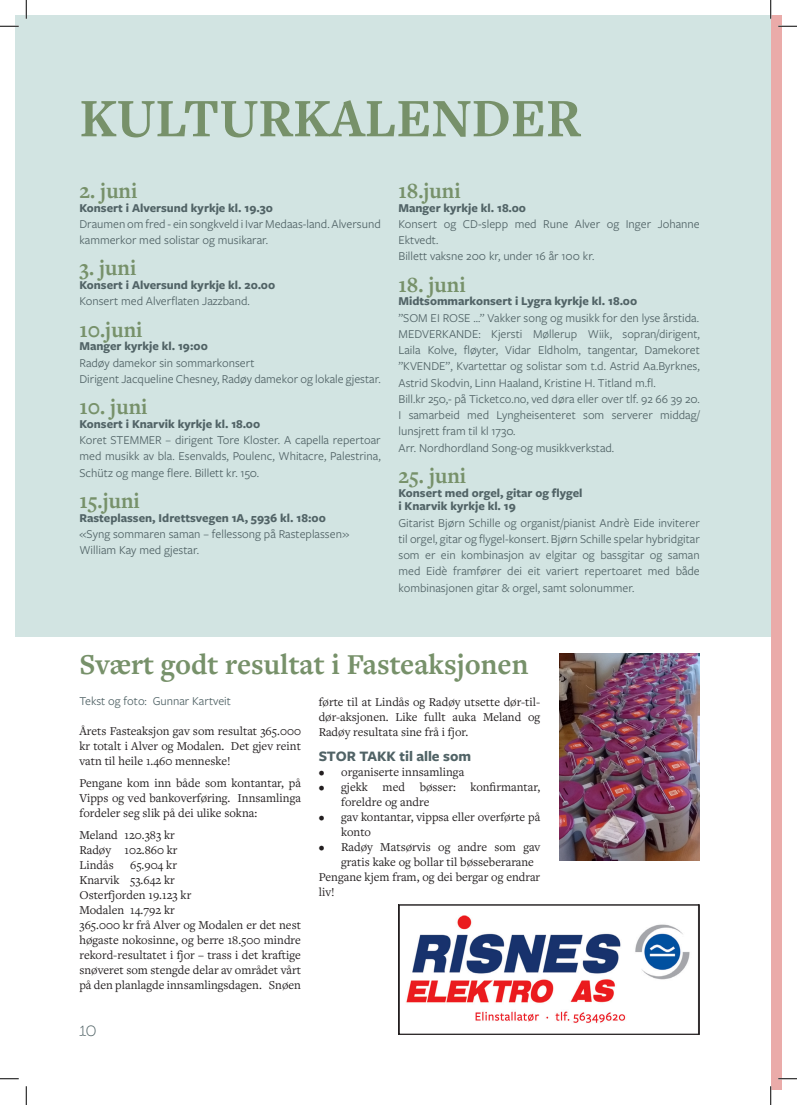
<style>
.page{position:relative;width:797px;height:1105px;background:#fff}
.page>*{position:absolute;margin:0;border:0;box-sizing:border-box;transform-origin:0 0}
.Undertittel{font:700 56.25px "Freight Text Pro";color:#77916a}
.Artikkel_tittel{font:700 30px "Freight Text Pro";color:#77916a}
.Undertittel-2{font:700 22.5px "Freight Text Pro";color:#77916a}
.Undertittel-3{font:700 15px "Freight Sans Pro";color:#516366}
.Undertittel-4{font:12.5px/16.2px "Freight Sans Pro";color:#516366}
.Brødtekst{font:12.5px/15px "Freight Text Pro";color:#231f20;text-align:justify}
.Undertittel-5{font:700 12.5px/13.8px "Freight Sans Pro";color:#516366}
.Byline{font:12.5px "Freight Sans Pro";color:#516366}
.t1{font:12.5px "Maritime Champion";color:#516366}
</style>
<div class="page">
<div style="left:770px;top:16px;width:11px;height:1073px;background:#eaaba9"></div>
<img style="left:406px;top:915px;width:284px;height:108px">
<div style="left:398px;top:904px;width:301px;height:131px;border:1px solid #231f20"></div>
<div style="left:16px;top:16px;width:754px;height:621px;background:#d2e4e2"></div>
<img style="left:559px;top:653px;width:140px;height:207px">
<svg style="left:0;top:25px;width:19px;height:2px"></svg>
<svg style="left:778px;top:25px;width:19px;height:2px"></svg>
<svg style="left:0;top:1078px;width:19px;height:1px"></svg>
<svg style="left:778px;top:1078px;width:19px;height:1px"></svg>
<svg style="left:25px;top:0;width:2px;height:19px"></svg>
<svg style="left:25px;top:1086px;width:2px;height:19px"></svg>
<svg style="left:770px;top:0;width:1px;height:19px"></svg>
<svg style="left:770px;top:1086px;width:1px;height:19px"></svg>
<p class="Undertittel" style="left:79px;top:81px;width:503px">KULTURKALENDER</p>
<p class="Undertittel-2" style="left:79px;top:176px;width:60px">2. juni</p>
<p class="Undertittel-5" style="left:79px;top:200px;width:195px">Konsert i Alversund kyrkje kl. 19.30</p>
<p class="Undertittel-4" style="left:79px;top:215px;width:303px">Draumen om fred - ein songkveld i Ivar Medaas-land. Alversund kammerkor med solistar og musikarar.</p>
<p class="Undertittel-2" style="left:79px;top:253px;width:59px">3. juni</p>
<p class="Undertittel-5" style="left:79px;top:278px;width:197px">Konsert i Alversund kyrkje kl. 20.00</p>
<p class="Undertittel-4" style="left:79px;top:293px;width:172px">Konsert med Alverflaten Jazzband.</p>
<p class="Undertittel-2" style="left:79px;top:314px;width:65px">10.juni</p>
<p class="Undertittel-5" style="left:79px;top:339px;width:130px">Manger kyrkje kl. 19:00</p>
<p class="Undertittel-4" style="left:79px;top:354px;width:177px">Radøy damekor sin sommarkonsert</p>
<p class="Undertittel-4" style="left:79px;top:370px;width:303px">Dirigent Jacqueline Chesney, Radøy damekor og lokale gjestar.</p>
<p class="Undertittel-2" style="left:79px;top:392px;width:70px">10. juni</p>
<p class="Undertittel-5" style="left:79px;top:416px;width:182px">Konsert i Knarvik kyrkje kl. 18.00</p>
<p class="Undertittel-4" style="left:79px;top:431px;width:303px;text-align:justify">Koret STEMMER – dirigent Tore Kloster. A capella repertoar med musikk av bla. Esenvalds, Poulenc, Whitacre, Palestrina, Schütz og mange flere. Billett kr. 150.</p>
<p class="Undertittel-2" style="left:79px;top:486px;width:62px">15.juni</p>
<p class="Undertittel-5" style="left:79px;top:510px;width:248px">Rasteplassen, Idrettsvegen 1A, 5936 kl. 18:00</p>
<p class="Undertittel-4" style="left:79px;top:525px;width:271px">«Syng sommaren saman – fellessong på Rasteplassen»</p>
<p class="Undertittel-4" style="left:79px;top:541px;width:121px">William Kay med gjestar.</p>
<p class="Undertittel-2" style="left:398px;top:176px;width:64px">18.juni</p>
<p class="Undertittel-5" style="left:398px;top:200px;width:129px">Manger kyrkje kl. 18.00</p>
<p class="Undertittel-4" style="left:398px;top:215px;width:303px">Konsert og CD-slepp med Rune Alver og Inger Johanne<br>Ektvedt.</p>
<p class="Undertittel-4" style="left:398px;top:248px;width:197px">Billett vaksne 200 kr, under 16 år 100 kr.</p>
<p class="Undertittel-2" style="left:398px;top:269px;width:69px">18. juni</p>
<p class="Undertittel-5" style="left:398px;top:294px;width:240px">Midtsommarkonsert i Lygra kyrkje kl. 18.00</p>
<p class="Undertittel-4" style="left:398px;top:309px;width:302px">”SOM EI ROSE ...” Vakker song og musikk for den lyse årstida.</p>
<p class="Undertittel-4" style="left:398px;top:325px;width:303px;text-align:justify">MEDVERKANDE: Kjersti Møllerup Wiik, sopran/dirigent, Laila Kolve, fløyter, Vidar Eldholm, tangentar, Damekoret ”KVENDE”, Kvartettar og solistar som t.d. Astrid Aa.Byrknes, Astrid Skodvin, Linn Haaland, Kristine H. Titland m.fl.</p>
<p class="Undertittel-4" style="left:398px;top:390px;width:303px">Bill.kr 250,- på Ticketco.no, ved døra eller over tlf. 92 66 39 20.</p>
<p class="Undertittel-4" style="left:398px;top:406px;width:303px">I samarbeid med Lyngheisenteret som serverer middag/ lunsjrett fram til kl 1730.</p>
<p class="Undertittel-4" style="left:398px;top:439px;width:217px">Arr. Nordhordland Song-og musikkverkstad.</p>
<p class="Undertittel-2" style="left:398px;top:461px;width:69px">25. juni</p>
<p class="Undertittel-5" style="left:398px;top:485px;width:185px">Konsert med orgel, gitar og flygel i Knarvik kyrkje kl. 19</p>
<p class="Undertittel-4" style="left:398px;top:514px;width:303px;text-align:justify">Gitarist Bjørn Schille og organist/pianist Andrè Eide inviterer til orgel, gitar og flygel-konsert. Bjørn Schille spelar hybridgitar som er ein kombinasjon av elgitar og bassgitar og saman med Eidè framfører dei eit variert repertoaret med både kombinasjonen gitar &amp; orgel, samt solonummer.</p>
<p class="Artikkel_tittel" style="left:79px;top:645px;width:450px">Svært godt resultat i Fasteaksjonen</p>
<p class="Byline" style="left:79px;top:693px;width:153px">Tekst og foto: Gunnar Kartveit</p>
<p class="Brødtekst" style="left:79px;top:723px;width:223px">Årets Fasteaksjon gav som resultat 365.000 kr totalt i Alver og Modalen. Det gjev reint vatn til heile 1.460 menneske!</p>
<p class="Brødtekst" style="left:79px;top:775px;width:223px">Pengane kom inn både som kontantar, på Vipps og ved bankoverføring. Innsamlinga fordeler seg slik på dei ulike sokna:</p>
<p class="Brødtekst" style="left:79px;top:827px;width:97px">Meland 120.383 kr</p>
<p class="Brødtekst" style="left:79px;top:842px;width:100px">Radøy 102.860 kr</p>
<p class="Brødtekst" style="left:79px;top:857px;width:36px">Lindås</p>
<p class="Brødtekst" style="left:130px;top:857px;width:48px">65.904 kr</p>
<p class="Brødtekst" style="left:79px;top:872px;width:97px">Knarvik 53.642 kr</p>
<p class="Brødtekst" style="left:79px;top:887px;width:113px">Osterfjorden 19.123 kr</p>
<p class="Brødtekst" style="left:79px;top:902px;width:97px">Modalen 14.792 kr</p>
<p class="Brødtekst" style="left:79px;top:917px;width:223px">365.000 kr frå Alver og Modalen er det nest høgaste nokosinne, og berre 18.500 mindre rekord-resultatet i fjor – trass i det kraftige snøveret som stengde delar av området vårt på den planlagde innsamlingsdagen. Snøen</p>
<p class="t1" style="left:79px;top:1021px;width:18px">10</p>
<p class="Brødtekst" style="left:319px;top:694px;width:223px">førte til at Lindås og Radøy utsette dør-til&shy;dør-aksjonen. Like fullt auka Meland og Radøy resultata sine frå i fjor.</p>
<p class="Undertittel-3" style="left:319px;top:746px;width:154px">STOR TAKK til alle som</p>
<p class="Brødtekst" style="left:319px;top:764px;width:147px">• organiserte innsamlinga</p>
<p class="Brødtekst" style="left:341px;top:779px;width:200px;text-indent:-22px">• gjekk med bøsser: konfirmantar, foreldre og andre</p>
<p class="Brødtekst" style="left:341px;top:809px;width:200px;text-indent:-22px">• gav kontantar, vippsa eller overførte på konto</p>
<p class="Brødtekst" style="left:341px;top:839px;width:200px;text-indent:-22px">• Radøy Matsørvis og andre som gav gratis kake og bollar til bøsseberarane</p>
<p class="Brødtekst" style="left:319px;top:869px;width:223px">Pengane kjem fram, og dei bergar og endrar liv!</p>
</div>
